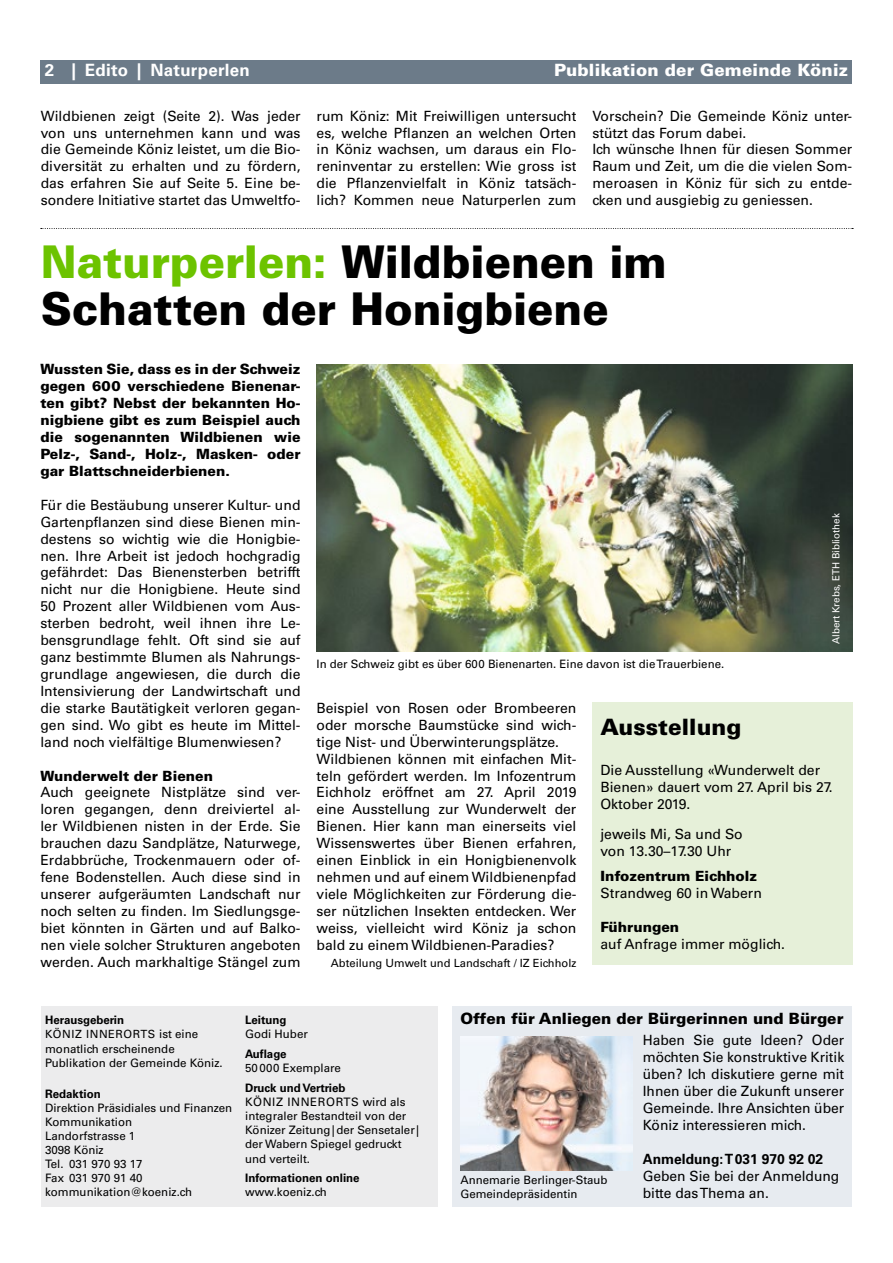
<style>
.page{position:relative;width:893px;height:1263px;background:#fff}
.page>*{position:absolute;margin:0;border:0;box-sizing:border-box;transform-origin:0 0}
.t1{font:900 45.15px/46.5px "Univers LT Std";letter-spacing:-.005em;color:#000;scale:.96 1}
.t2{font:900 22.5px "Univers LT Std";color:#000}
.t3{font:900 16.95px "Univers LT Std";letter-spacing:.01em;color:#fff}
.t4{font:700 16.95px "Univers LT Std";letter-spacing:.015em;color:#fff}
.t5{font:900 15.45px "Univers LT Std";color:#000}
.t6{font:14.1px/17px "Univers LT Std";color:#000;text-align:justify}
.t7{font:900 14.1px/17px "Univers LT Std";color:#000;text-align:justify}
.t8{font:700 14.1px "Univers LT Std";color:#000}
.t9{font:11.7px/14.1px "Univers LT Std";color:#000}
.t10{font:700 11.7px "Univers LT Std";color:#000}
.t11{font:11.55px/14.1px "Univers LT Std";color:#000}
.t12{font:11.25px "Univers LT Std";color:#000}
.t13{font:11.25px "Univers LT Std";letter-spacing:.05em;color:#000}
.t14{font:9.9px "Univers LT Std";color:#fff}
.s1{color:#6cc300}
.s2{font-size:11.7px}
</style>
<div class="page">
<div style="left:41px;top:60px;width:811px;height:24px;background:#6c7b89"></div>
<div style="left:41px;top:1006px;width:396px;height:200px;background:#ececed"></div>
<div style="left:452px;top:1006px;width:400px;height:200px;background:#e7ebf0"></div>
<img style="left:460px;top:1036px;width:173px;height:134px">
<svg style="left:41px;top:228px;width:812px;height:1px"></svg>
<div style="left:592px;top:703px;width:260px;height:262px;background:#e6f0d9"></div>
<img style="left:317px;top:364px;width:535px;height:288px">
<p class="t4" style="left:45px;top:60px;width:207px">2 | Edito | Naturperlen</p>
<p class="t3" style="left:554px;top:59px;width:296px">Publikation der Gemeinde Köniz</p>
<p class="t6" style="left:41px;top:107px;width:261px">Wildbienen zeigt (Seite 2). Was jeder von uns unternehmen kann und was die Gemeinde Köniz leistet, um die Bio&shy;diversität zu erhalten und zu fördern, das erfahren Sie auf Seite 5. Eine be&shy;sondere Initiative startet das Umweltfo-</p>
<p class="t6" style="left:317px;top:107px;width:261px">rum Köniz: Mit Freiwilligen untersucht es, welche Pflanzen an welchen Orten in Köniz wachsen, um daraus ein Flo&shy;reninventar zu erstellen: Wie gross ist die Pflanzenvielfalt in Köniz tatsäch&shy;lich? Kommen neue Naturperlen zum</p>
<p class="t6" style="left:592px;top:107px;width:261px;text-align:left">Vorschein? Die Gemeinde Köniz unter&shy;stützt das Forum dabei.<br>Ich wünsche Ihnen für diesen Sommer Raum und Zeit, um die die vielen Som&shy;meroasen in Köniz für sich zu entde&shy;cken und ausgiebig zu geniessen.</p>
<h1 class="t1" style="left:41px;top:239px;width:654px"><span class="s1">Naturperlen:</span> Wildbienen im<br>Schatten der Honigbiene</h1>
<p class="t7" style="left:40px;top:361px;width:262px">Wussten Sie, dass es in der Schweiz gegen 600 verschiedene Bienenar&shy;ten gibt? Nebst der bekannten Ho&shy;nigbiene gibt es zum Beispiel auch die sogenannten Wildbienen wie Pelz-, Sand-, Holz-, Masken- oder gar Blattschneiderbienen.</p>
<p class="t6" style="left:40px;top:496px;width:262px">Für die Bestäubung unserer Kultur- und Gartenpflanzen sind diese Bienen min&shy;destens so wichtig wie die Honigbie&shy;nen. Ihre Arbeit ist jedoch hochgradig gefährdet: Das Bienensterben betrifft nicht nur die Honigbiene. Heute sind 50 Prozent aller Wildbienen vom Aus&shy;sterben bedroht, weil ihnen ihre Le&shy;bensgrundlage fehlt. Oft sind sie auf ganz bestimmte Blumen als Nahrungs&shy;grundlage angewiesen, die durch die Intensivierung der Landwirtschaft und die starke Bautätigkeit verloren gegan&shy;gen sind. Wo gibt es heute im Mittel&shy;land noch vielfältige Blumenwiesen?</p>
<p class="t7" style="left:40px;top:767px;width:174px">Wunderwelt der Bienen</p>
<p class="t6" style="left:40px;top:784px;width:262px">Auch geeignete Nistplätze sind ver&shy;loren gegangen, denn dreiviertel al&shy;ler Wildbienen nisten in der Erde. Sie brauchen dazu Sandplätze, Naturwege, Erdabbrüche, Trockenmauern oder of&shy;fene Bodenstellen. Auch diese sind in unserer aufgeräumten Landschaft nur noch selten zu finden. Im Siedlungsge&shy;biet könnten in Gärten und auf Balko&shy;nen viele solcher Strukturen angeboten werden. Auch markhaltige Stängel zum</p>
<p class="t14" style="left:830px;top:644px;width:132px;rotate:-90deg">Albert Krebs, ETH Bibliothek</p>
<p class="t11" style="left:317px;top:657px;width:409px">In der Schweiz gibt es über 600 Bienenarten. Eine davon ist die Trauerbiene.</p>
<p class="t6" style="left:317px;top:699px;width:261px;text-align:left">Beispiel von Rosen oder Brombeeren oder morsche Baumstücke sind wich&shy;tige Nist- und Überwinterungsplätze.<br>Wildbienen können mit einfachen Mit&shy;teln gefördert werden. Im Infozentrum Eichholz eröffnet am 27. April 2019 eine Ausstellung zur Wunderwelt der Bienen. Hier kann man einerseits viel Wissenswertes über Bienen erfahren, einen Einblick in ein Honigbienenvolk nehmen und auf einem Wildbienenpfad viele Möglichkeiten zur Förderung die&shy;ser nützlichen Insekten entdecken. Wer weiss, vielleicht wird Köniz ja schon bald zu einem Wildbienen-Paradies?</p>
<p class="t12" style="left:331px;top:956px;width:247px">Abteilung Umwelt und Landschaft / IZ Eichholz</p>
<h2 class="t2" style="left:600px;top:713px;width:143px">Ausstellung</h2>
<p class="t6" style="left:600px;top:761px;width:234px;text-align:left">Die Ausstellung «Wunderwelt der<br>Bienen» dauert vom 27. April bis 27.<br>Oktober 2019.</p>
<p class="t6" style="left:600px;top:826px;width:144px">jeweils Mi, Sa und So von 13.30–17.30 Uhr</p>
<p class="t7" style="left:600px;top:867px;width:158px">Infozentrum Eichholz</p>
<p class="t6" style="left:600px;top:885px;width:163px">Strandweg 60 in Wabern</p>
<p class="t7" style="left:600px;top:918px;width:80px">Führungen</p>
<p class="t6" style="left:600px;top:935px;width:186px">auf Anfrage immer möglich.</p>
<p class="t10" style="left:45px;top:1013px;width:81px">Herausgeberin</p>
<p class="t13" style="left:45px;top:1028px;width:155px">KÖNIZ INNERORTS <span class="s2">ist eine</span></p>
<p class="t9" style="left:45px;top:1041px;width:179px">monatlich erscheinende<br>Publikation der Gemeinde Köniz.</p>
<p class="t10" style="left:45px;top:1087px;width:57px">Redaktion</p>
<p class="t9" style="left:45px;top:1100px;width:189px">Direktion Präsidiales und Finanzen<br>Kommunikation<br>Landorfstrasse 1<br>3098 Köniz<br>Tel. 031 970 93 17<br>Fax 031 970 91 40 kommunikation@koeniz.ch</p>
<p class="t10" style="left:245px;top:1013px;width:43px">Leitung</p>
<p class="t9" style="left:245px;top:1027px;width:64px">Godi Huber</p>
<p class="t10" style="left:245px;top:1047px;width:43px">Auflage</p>
<p class="t9" style="left:245px;top:1061px;width:97px">50000 Exemplare</p>
<p class="t10" style="left:245px;top:1081px;width:102px">Druck und Vertrieb</p>
<p class="t9" style="left:245px;top:1095px;width:176px">KÖNIZ INNERORTS wird als integraler Bestandteil von der<br>Könizer Zeitung|der Sensetaler| der Wabern Spiegel gedruckt und verteilt.</p>
<p class="t10" style="left:245px;top:1171px;width:116px">Informationen online</p>
<p class="t9" style="left:245px;top:1185px;width:83px">www.koeniz.ch</p>
<p class="t5" style="left:460px;top:1009px;width:384px">Offen für Anliegen der Bürgerinnen und Bürger</p>
<p class="t6" style="left:643px;top:1032px;width:203px">Haben Sie gute Ideen? Oder möchten Sie konstruktive Kritik üben? Ich diskutiere gerne mit Ihnen über die Zukunft unserer Gemeinde. Ihre Ansichten über Köniz interessieren mich.</p>
<p class="t8" style="left:643px;top:1150px;width:182px">Anmeldung: T031 970 92 02</p>
<p class="t6" style="left:643px;top:1167px;width:198px">Geben Sie bei der Anmeldung bitte das Thema an.</p>
<p class="t11" style="left:460px;top:1173px;width:149px">Annemarie Berlinger-Staub<br>Gemeindepräsidentin</p>
</div>
